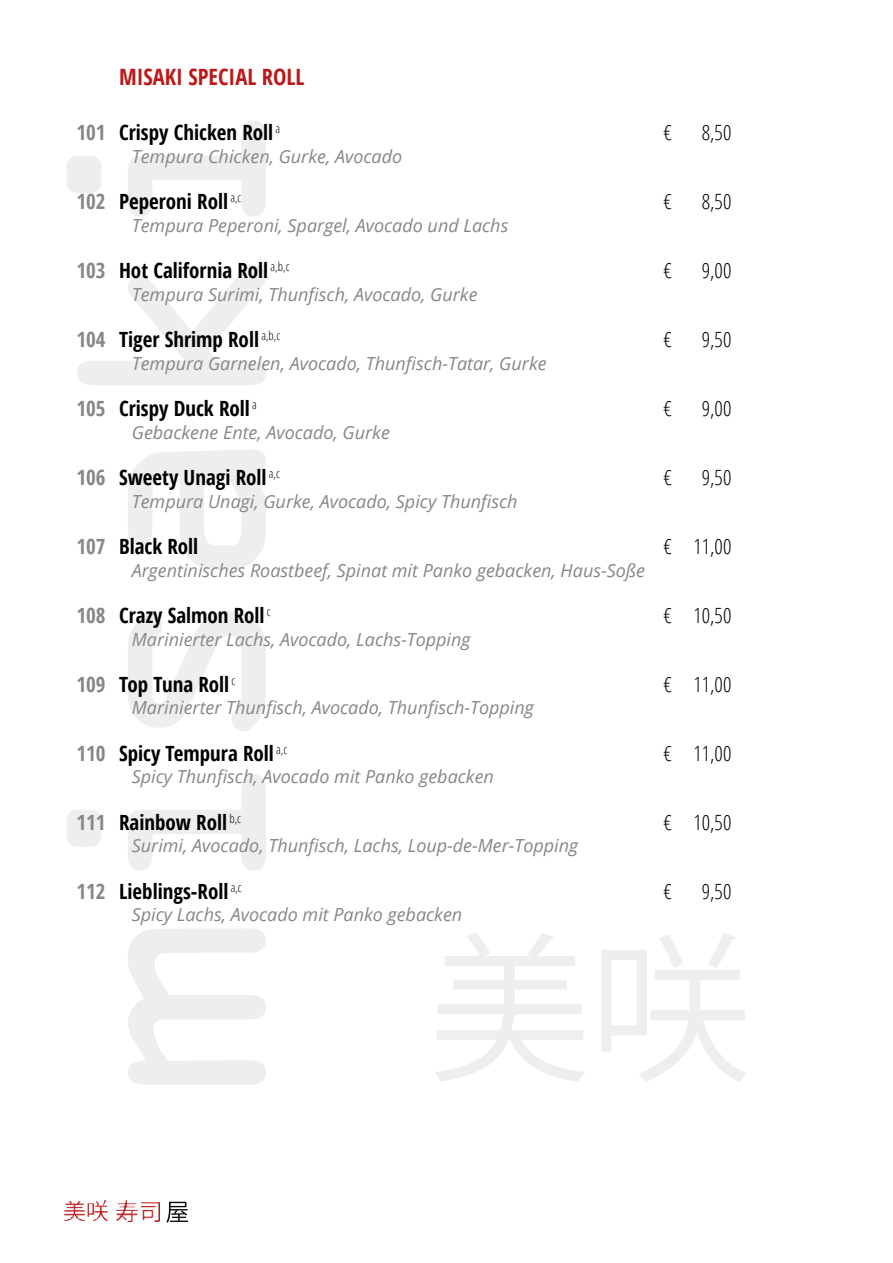
<style>
.page{position:relative;width:893px;height:1263px;background:#fff}
.page>*{position:absolute;margin:0;border:0;box-sizing:border-box;transform-origin:0 0}
.t1{font:700 condensed 22.5px "Open Sans";color:#bb1818}
.t2{font:700 condensed 21px "Open Sans";color:#000}
.t3{font:300 condensed 21px "Open Sans";color:#000}
.t4{font:italic 18px "Open Sans";color:#878787}
.s1{color:#878787}
</style>
<div class="page">
<svg style="left:67px;top:120px;width:199px;height:965px"></svg>
<svg style="left:435px;top:933px;width:150px;height:149px"></svg>
<svg style="left:601px;top:933px;width:146px;height:149px"></svg>
<img style="left:65px;top:1200px;width:42px;height:20px">
<svg style="left:166px;top:1202px;width:22px;height:21px"></svg>
<img style="left:117px;top:1200px;width:43px;height:21px">
<p class="t1" style="left:119px;top:61px;width:187px">MISAKI SPECIAL ROLL</p>
<p class="t2" style="left:77px;top:118px;width:205px"><span class="s1">101</span> Crispy Chicken Roll <sup>a</sup></p>
<p class="t3" style="left:663px;top:118px;width:10px">€</p>
<p class="t3" style="left:702px;top:118px;width:31px">8,50</p>
<p class="t4" style="left:132px;top:144px;width:272px">Tempura Chicken, Gurke, Avocado</p>
<p class="t2" style="left:77px;top:187px;width:166px"><span class="s1">102</span> Peperoni Roll <sup>a,c</sup></p>
<p class="t3" style="left:663px;top:187px;width:10px">€</p>
<p class="t3" style="left:702px;top:187px;width:31px">8,50</p>
<p class="t4" style="left:132px;top:213px;width:378px">Tempura Peperoni, Spargel, Avocado und Lachs</p>
<p class="t2" style="left:77px;top:256px;width:214px"><span class="s1">103</span> Hot California Roll <sup>a,b,c</sup></p>
<p class="t3" style="left:663px;top:256px;width:10px">€</p>
<p class="t3" style="left:702px;top:256px;width:31px">9,00</p>
<p class="t4" style="left:132px;top:282px;width:347px">Tempura Surimi, Thunfisch, Avocado, Gurke</p>
<p class="t2" style="left:77px;top:325px;width:205px"><span class="s1">104</span> Tiger Shrimp Roll <sup>a,b,c</sup></p>
<p class="t3" style="left:663px;top:325px;width:10px">€</p>
<p class="t3" style="left:702px;top:325px;width:31px">9,50</p>
<p class="t4" style="left:132px;top:351px;width:416px">Tempura Garnelen, Avocado, Thunfisch-Tatar, Gurke</p>
<p class="t2" style="left:77px;top:394px;width:182px"><span class="s1">105</span> Crispy Duck Roll <sup>a</sup></p>
<p class="t3" style="left:663px;top:394px;width:10px">€</p>
<p class="t3" style="left:702px;top:394px;width:31px">9,00</p>
<p class="t4" style="left:132px;top:420px;width:260px">Gebackene Ente, Avocado, Gurke</p>
<p class="t2" style="left:77px;top:463px;width:205px"><span class="s1">106</span> Sweety Unagi Roll <sup>a,c</sup></p>
<p class="t3" style="left:663px;top:463px;width:10px">€</p>
<p class="t3" style="left:702px;top:463px;width:31px">9,50</p>
<p class="t4" style="left:132px;top:489px;width:387px">Tempura Unagi, Gurke, Avocado, Spicy Thunfisch</p>
<p class="t2" style="left:77px;top:532px;width:123px"><span class="s1">107</span> Black Roll</p>
<p class="t3" style="left:663px;top:532px;width:69px">€ 11,00</p>
<p class="t4" style="left:132px;top:558px;width:515px">Argentinisches Roastbeef, Spinat mit Panko gebacken, Haus-Soße</p>
<p class="t2" style="left:77px;top:601px;width:196px"><span class="s1">108</span> Crazy Salmon Roll <sup>c</sup></p>
<p class="t3" style="left:663px;top:601px;width:69px">€ 10,50</p>
<p class="t4" style="left:132px;top:627px;width:340px">Marinierter Lachs, Avocado, Lachs-Topping</p>
<p class="t2" style="left:77px;top:670px;width:160px"><span class="s1">109</span> Top Tuna Roll <sup>c</sup></p>
<p class="t3" style="left:663px;top:670px;width:69px">€ 11,00</p>
<p class="t4" style="left:132px;top:696px;width:404px">Marinierter Thunfisch, Avocado, Thunfisch-Topping</p>
<p class="t2" style="left:77px;top:739px;width:212px"><span class="s1">110</span> Spicy Tempura Roll <sup>a,c</sup></p>
<p class="t3" style="left:663px;top:739px;width:69px">€ 11,00</p>
<p class="t4" style="left:132px;top:764px;width:364px">Spicy Thunfisch, Avocado mit Panko gebacken</p>
<p class="t2" style="left:77px;top:808px;width:166px"><span class="s1">111</span> Rainbow Roll <sup>b,c</sup></p>
<p class="t3" style="left:663px;top:808px;width:69px">€ 10,50</p>
<p class="t4" style="left:132px;top:833px;width:448px">Surimi, Avocado, Thunfisch, Lachs, Loup-de-Mer-Topping</p>
<p class="t2" style="left:77px;top:876px;width:167px"><span class="s1">112</span> Lieblings-Roll <sup>a,c</sup></p>
<p class="t3" style="left:663px;top:877px;width:10px">€</p>
<p class="t3" style="left:702px;top:877px;width:31px">9,50</p>
<p class="t4" style="left:132px;top:902px;width:332px">Spicy Lachs, Avocado mit Panko gebacken</p>
</div>
